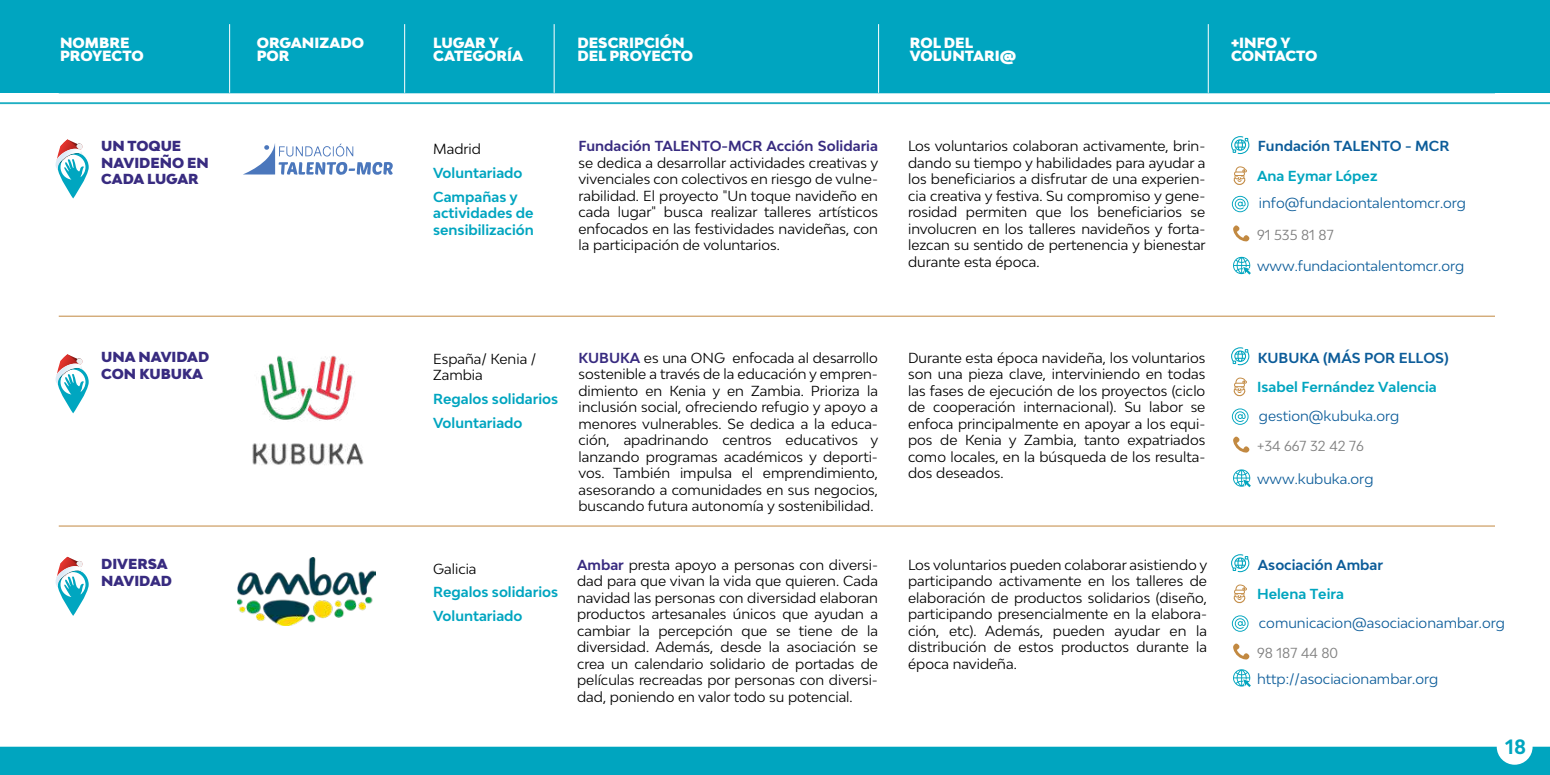
<style>
.page{position:relative;width:1550px;height:775px;background:#fff}
.page>*{position:absolute;margin:0;border:0;box-sizing:border-box;transform-origin:0 0}
.t1{font:700 19.62px "Bw Modelica";color:#00a5bf}
.t2{font:900 14px/13.6px "Bw Modelica";color:#fff}
.t3{font:13.75px/16.5px "Bw Modelica";color:#000;text-align:justify}
.t4{font:13.75px "Bw Modelica";color:#0c5c99}
.t5{font:700 13.75px/23.8px "Bw Modelica";color:#00a5c0}
.t6{font:900 13.75px/16.5px "Bw Modelica";color:#382b80}
.t7{font:700 13.75px "Bw Modelica";color:#0c5c99}
.t8{font:700 13.75px "Bw Modelica";color:#00a5bf}
.t9{font:700 13.75px "Bw Modelica";color:#382b80}
.t10{font:13.75px "Bw Modelica";color:#7f7f7f}
.s1{font-weight:700;color:#382b80}
</style>
<div class="page">
<div style="left:0;top:747px;width:1550px;height:28px;background:#00a5bf"></div>
<div style="left:0;top:0;width:1550px;height:93px;background:#00a5c0"></div>
<hr style="left:229px;top:24px;width:1px;height:69px;background:#fff">
<hr style="left:404px;top:24px;width:1px;height:69px;background:#fff">
<hr style="left:554px;top:24px;width:1px;height:69px;background:#fff">
<hr style="left:878px;top:24px;width:1px;height:69px;background:#fff">
<hr style="left:1208px;top:24px;width:1px;height:69px;background:#fff">
<hr style="left:59px;top:526px;width:1436px;height:1px;background:#c28941">
<hr style="left:59px;top:316px;width:1436px;height:1px;background:#c28941">
<svg style="left:1231px;top:554px;width:18px;height:18px"></svg>
<svg style="left:1232px;top:615px;width:17px;height:17px"></svg>
<svg style="left:1233px;top:644px;width:17px;height:16px"></svg>
<svg style="left:1233px;top:669px;width:18px;height:18px"></svg>
<svg style="left:1231px;top:136px;width:18px;height:18px"></svg>
<svg style="left:1232px;top:196px;width:17px;height:16px"></svg>
<svg style="left:1233px;top:225px;width:17px;height:16px"></svg>
<svg style="left:1233px;top:257px;width:18px;height:18px"></svg>
<svg style="left:1231px;top:347px;width:18px;height:18px"></svg>
<svg style="left:1232px;top:408px;width:17px;height:17px"></svg>
<svg style="left:1233px;top:437px;width:17px;height:16px"></svg>
<svg style="left:1233px;top:469px;width:18px;height:18px"></svg>
<img style="left:252px;top:355px;width:112px;height:110px">
<svg style="left:243px;top:143px;width:150px;height:32px"></svg>
<img style="left:238px;top:558px;width:137px;height:68px">
<hr style="left:0;top:102px;width:1550px;height:2px;background:#1fafc3">
<svg style="left:55px;top:354px;width:34px;height:59px"></svg>
<svg style="left:55px;top:139px;width:34px;height:60px"></svg>
<svg style="left:55px;top:557px;width:34px;height:59px"></svg>
<svg style="left:1234px;top:166px;width:13px;height:19px"></svg>
<svg style="left:1234px;top:378px;width:13px;height:18px"></svg>
<svg style="left:1234px;top:585px;width:13px;height:18px"></svg>
<p class="t2" style="left:577px;top:35px;width:117px">DESCRIPCIÓN<br>DEL PROYECTO</p>
<p class="t2" style="left:60px;top:35px;width:85px">NOMBRE<br>PROYECTO</p>
<p class="t2" style="left:257px;top:35px;width:109px">ORGANIZADO<br>POR</p>
<p class="t2" style="left:910px;top:35px;width:108px">ROL DEL<br>VOLUNTARI@</p>
<p class="t2" style="left:1231px;top:35px;width:88px">+INFO Y<br>CONTACTO</p>
<p class="t2" style="left:433px;top:35px;width:91px">LUGAR Y<br>CATEGORÍA</p>
<p class="t6" style="left:101px;top:138px;width:109px">UN TOQUE<br>NAVIDEÑO EN<br>CADA LUGAR</p>
<p class="t3" style="left:433px;top:140px;width:49px">Madrid</p>
<p class="t5" style="left:433px;top:161px;width:91px">Voluntariado<br>Campañas y</p>
<p class="t5" style="left:433px;top:204px;width:102px;line-height:16.5px">actividades de sensibilización</p>
<p class="t9" style="left:579px;top:137px;width:301px">Fundación TALENTO-MCR Acción Solidaria</p>
<p class="t3" style="left:579px;top:154px;width:301px">se dedica a desarrollar actividades creativas y vivenciales con colectivos en riesgo de vulne&shy;rabilidad. El proyecto "Un toque navideño en cada lugar" busca realizar talleres artísticos enfocados en las festividades navideñas, con la participación de voluntarios.</p>
<p class="t3" style="left:908px;top:138px;width:299px">Los voluntarios colaboran activamente, brin&shy;dando su tiempo y habilidades para ayudar a los beneficiarios a disfrutar de una experien&shy;cia creativa y festiva. Su compromiso y gene&shy;rosidad permiten que los beneficiarios se involucren en los talleres navideños y forta&shy;lezcan su sentido de pertenencia y bienestar durante esta época.</p>
<p class="t7" style="left:1258px;top:137px;width:193px">Fundación TALENTO - MCR</p>
<p class="t8" style="left:1257px;top:167px;width:122px">Ana Eymar López</p>
<p class="t4" style="left:1259px;top:194px;width:209px">info@fundaciontalentomcr.org</p>
<p class="t10" style="left:1257px;top:226px;width:78px">91 535 81 87</p>
<p class="t4" style="left:1257px;top:257px;width:209px">www.fundaciontalentomcr.org</p>
<p class="t6" style="left:101px;top:349px;width:109px">UNA NAVIDAD<br>CON KUBUKA</p>
<p class="t3" style="left:433px;top:350px;width:105px">España/ Kenia /<br>Zambia</p>
<p class="t5" style="left:433px;top:387px;width:127px">Regalos solidarios<br>Voluntariado</p>
<p class="t3" style="left:579px;top:349px;width:301px"><span class="s1">KUBUKA</span> es una ONG enfocada al desarrollo sostenible a través de la educación y empren&shy;dimiento en Kenia y en Zambia. Prioriza la inclusión social, ofreciendo refugio y apoyo a menores vulnerables. Se dedica a la educa&shy;ción, apadrinando centros educativos y lanzando programas académicos y deporti&shy;vos. También impulsa el emprendimiento, asesorando a comunidades en sus negocios, buscando futura autonomía y sostenibilidad.</p>
<p class="t3" style="left:908px;top:349px;width:299px">Durante esta época navideña, los voluntarios son una pieza clave, interviniendo en todas las fases de ejecución de los proyectos (ciclo de cooperación internacional). Su labor se enfoca principalmente en apoyar a los equi&shy;pos de Kenia y Zambia, tanto expatriados como locales, en la búsqueda de los resulta&shy;dos deseados.</p>
<p class="t7" style="left:1258px;top:349px;width:192px">KUBUKA (MÁS POR ELLOS)</p>
<p class="t8" style="left:1257px;top:378px;width:181px">Isabel Fernández Valencia</p>
<p class="t4" style="left:1259px;top:407px;width:142px">gestion@kubuka.org</p>
<p class="t10" style="left:1257px;top:437px;width:108px">+34 667 32 42 76</p>
<p class="t4" style="left:1257px;top:470px;width:118px">www.kubuka.org</p>
<p class="t6" style="left:101px;top:556px;width:72px">DIVERSA<br>NAVIDAD</p>
<p class="t3" style="left:433px;top:560px;width:45px">Galicia</p>
<p class="t5" style="left:433px;top:580px;width:127px">Regalos solidarios<br>Voluntariado</p>
<p class="t3" style="left:577px;top:556px;width:302px"><span class="s1">Ambar</span> presta apoyo a personas con diversi&shy;dad para que vivan la vida que quieren. Cada navidad las personas con diversidad elaboran productos artesanales únicos que ayudan a cambiar la percepción que se tiene de la diversidad. Además, desde la asociación se crea un calendario solidario de portadas de películas recreadas por personas con diversi&shy;dad, poniendo en valor todo su potencial.</p>
<p class="t3" style="left:908px;top:556px;width:301px">Los voluntarios pueden colaborar asistiendo y participando activamente en los talleres de elaboración de productos solidarios (diseño, participando presencialmente en la elabora&shy;ción, etc). Además, pueden ayudar en la distribución de estos productos durante la época navideña.</p>
<p class="t7" style="left:1258px;top:555px;width:127px">Asociación Ambar</p>
<p class="t8" style="left:1257px;top:585px;width:88px">Helena Teira</p>
<p class="t4" style="left:1259px;top:614px;width:248px">comunicacion@asociacionambar.org</p>
<p class="t10" style="left:1257px;top:644px;width:83px">98 187 44 80</p>
<p class="t4" style="left:1257px;top:670px;width:183px">http://asociacionambar.org</p>
<h1 class="t1" style="left:1505px;top:734px;width:22px">18</h1>
</div>
